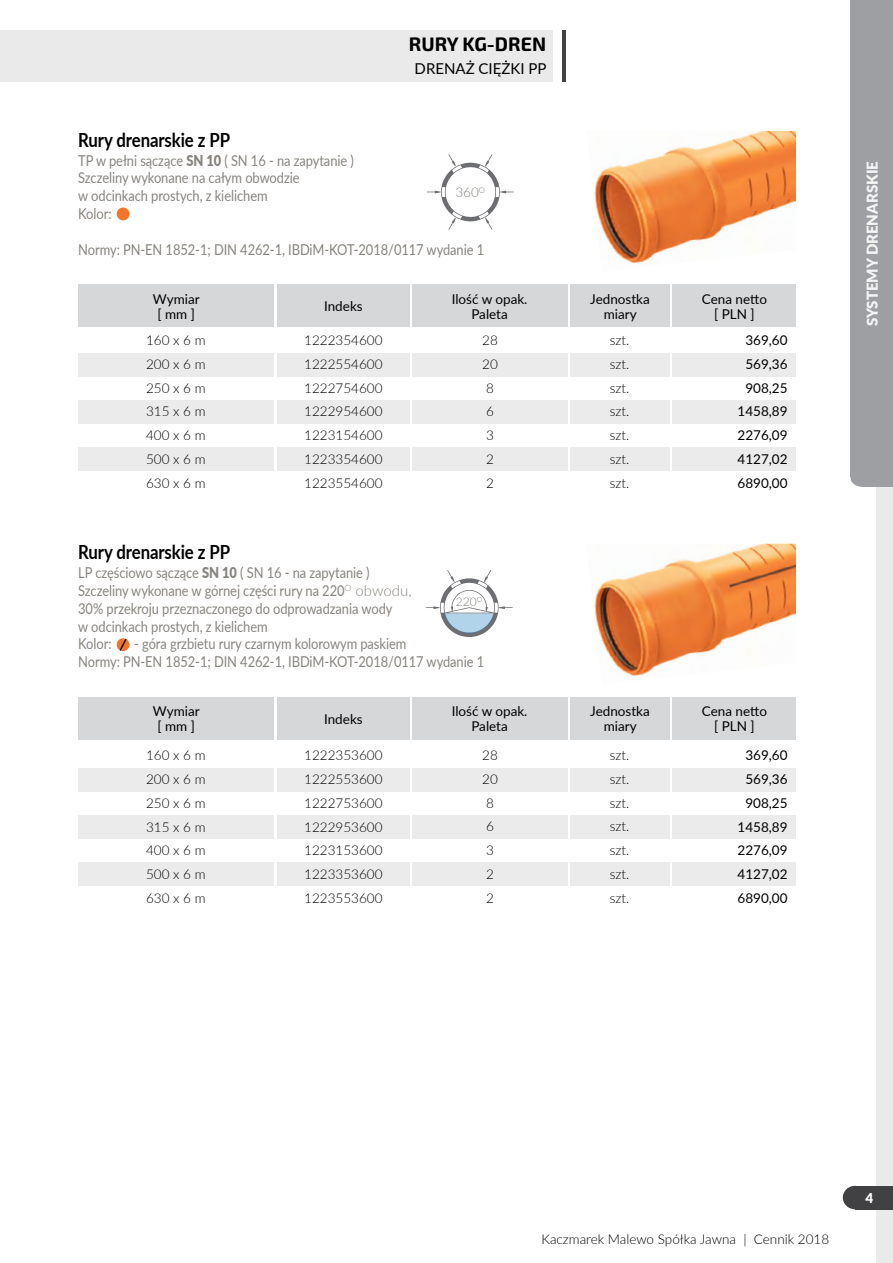
<style>
.page{position:relative;width:893px;height:1263px;background:#fff}
.page>*{position:absolute;margin:0;border:0;box-sizing:border-box;transform-origin:0 0}
.t1{font:700 19.5px "Lato";letter-spacing:-.005em;color:#000;scale:.86 1}
.t2{font:700 19.5px "Exo 2";color:#000}
.t3{font:15px/17.7px "Lato";letter-spacing:-.005em;color:#88847e;scale:.86 1}
.t4{font:900 15px "Lato";color:#f4f4f4}
.t5{font:15px "Lato";color:#000}
.t6{font:300 13.5px/23.7px "Lato";color:#000;text-align:justify}
.t7{font:13.5px/23.7px "Lato";color:#000;text-align:center}
.t8{font:300 13.5px "Lato";color:#88847e}
.t9{font:900 13.5px "Lato";color:#fff}
.t10{font:300 12px "Lato";color:#88847e}
.s1{font-weight:900}
.s2{font-weight:300}
</style>
<div class="page">
<div style="left:0;top:31px;width:552px;height:51px;background:#eaeaea"></div>
<div style="left:876px;top:485px;width:17px;height:778px;background:#e9eaea"></div>
<div style="left:855px;top:1186px;width:38px;height:23px;background:#414042"></div>
<div style="left:843px;top:1186px;width:24px;height:23px;background:#414042;border-radius:50%"></div>
<div style="left:850px;top:0;width:20px;height:477px;background:#9d9fa2"></div>
<div style="left:863px;top:0;width:30px;height:487px;background:#9d9fa2"></div>
<div style="left:851px;top:469px;width:24px;height:18px;background:#9d9fa2;border-radius:50%"></div>
<hr style="left:563px;top:31px;width:3px;height:51px;background:#414042">
<div style="left:78px;top:284px;width:196px;height:43px;background:#d5d7d8"></div>
<div style="left:277px;top:284px;width:132px;height:43px;background:#d5d7d8"></div>
<div style="left:412px;top:284px;width:156px;height:43px;background:#d5d7d8"></div>
<div style="left:570px;top:284px;width:100px;height:43px;background:#d5d7d8"></div>
<div style="left:673px;top:284px;width:123px;height:43px;background:#d5d7d8"></div>
<div style="left:78px;top:353px;width:196px;height:24px;background:#ebebec"></div>
<div style="left:277px;top:353px;width:132px;height:24px;background:#ebebec"></div>
<div style="left:412px;top:353px;width:156px;height:24px;background:#ebebec"></div>
<div style="left:570px;top:353px;width:100px;height:24px;background:#ebebec"></div>
<div style="left:673px;top:353px;width:123px;height:24px;background:#ebebec"></div>
<div style="left:78px;top:400px;width:196px;height:24px;background:#ebebec"></div>
<div style="left:277px;top:400px;width:132px;height:24px;background:#ebebec"></div>
<div style="left:412px;top:400px;width:156px;height:24px;background:#ebebec"></div>
<div style="left:570px;top:400px;width:100px;height:24px;background:#ebebec"></div>
<div style="left:673px;top:400px;width:123px;height:24px;background:#ebebec"></div>
<div style="left:78px;top:447px;width:196px;height:24px;background:#ebebec"></div>
<div style="left:277px;top:447px;width:132px;height:24px;background:#ebebec"></div>
<div style="left:412px;top:447px;width:156px;height:24px;background:#ebebec"></div>
<div style="left:570px;top:447px;width:100px;height:24px;background:#ebebec"></div>
<div style="left:673px;top:447px;width:123px;height:24px;background:#ebebec"></div>
<svg style="left:427px;top:154px;width:87px;height:76px"></svg>
<img style="left:594px;top:131px;width:202px;height:133px">
<div style="left:117px;top:208px;width:12px;height:12px;background:#f47529;border-radius:50%"></div>
<div style="left:117px;top:207px;width:12px;height:13px;border:2px solid #f47529;border-radius:50%"></div>
<div style="left:78px;top:768px;width:196px;height:24px;background:#ebebec"></div>
<div style="left:277px;top:768px;width:132px;height:24px;background:#ebebec"></div>
<div style="left:412px;top:768px;width:156px;height:24px;background:#ebebec"></div>
<div style="left:570px;top:768px;width:100px;height:24px;background:#ebebec"></div>
<div style="left:673px;top:768px;width:123px;height:24px;background:#ebebec"></div>
<div style="left:78px;top:815px;width:196px;height:24px;background:#ebebec"></div>
<div style="left:277px;top:815px;width:132px;height:24px;background:#ebebec"></div>
<div style="left:412px;top:815px;width:156px;height:24px;background:#ebebec"></div>
<div style="left:570px;top:815px;width:100px;height:24px;background:#ebebec"></div>
<div style="left:673px;top:815px;width:123px;height:24px;background:#ebebec"></div>
<div style="left:78px;top:863px;width:196px;height:23px;background:#ebebec"></div>
<div style="left:277px;top:863px;width:132px;height:23px;background:#ebebec"></div>
<div style="left:412px;top:863px;width:156px;height:23px;background:#ebebec"></div>
<div style="left:570px;top:863px;width:100px;height:23px;background:#ebebec"></div>
<div style="left:673px;top:863px;width:123px;height:23px;background:#ebebec"></div>
<div style="left:78px;top:697px;width:196px;height:43px;background:#d5d7d8"></div>
<div style="left:277px;top:697px;width:132px;height:43px;background:#d5d7d8"></div>
<div style="left:412px;top:697px;width:156px;height:43px;background:#d5d7d8"></div>
<div style="left:570px;top:697px;width:100px;height:43px;background:#d5d7d8"></div>
<div style="left:673px;top:697px;width:123px;height:43px;background:#d5d7d8"></div>
<svg style="left:426px;top:570px;width:87px;height:67px"></svg>
<img style="left:594px;top:544px;width:202px;height:133px">
<div style="left:117px;top:638px;width:12px;height:13px;border:2px solid #f47529;border-radius:50%"></div>
<svg style="left:118px;top:638px;width:10px;height:14px"></svg>
<h1 class="t1" style="left:78px;top:125px;width:178px">Rury drenarskie z PP</h1>
<h1 class="t2" style="left:409px;top:33px;width:125px">Rury KG-DREN</h1>
<p class="t5" style="left:415px;top:58px;width:133px">drenaż ciężki PP</p>
<p class="t3" style="left:78px;top:151px;width:322px">TP w pełni sączące <span class="s1">SN 10</span> ( SN 16 - na zapytanie )<br>Szczeliny wykonane na całym obwodzie<br>w odcinkach prostych, z kielichem<br>Kolor:</p>
<p class="t3" style="left:78px;top:240px;width:474px">Normy: PN -EN 1852-1; DIN 4262-1, I BDiM-KOT-2018/0117 wydanie 1</p>
<p class="t8" style="left:455px;top:183px;width:31px">360<sup>O</sup></p>
<p class="t7" style="left:153px;top:291px;width:48px;line-height:15px">Wymiar [ mm ]</p>
<p class="t7" style="left:324px;top:294px;width:40px">I ndeks</p>
<p class="t7" style="left:452px;top:291px;width:77px;line-height:15px">I lość w opak.<br>Paleta</p>
<p class="t7" style="left:590px;top:291px;width:61px;line-height:15px">Jednostka miary</p>
<p class="t7" style="left:702px;top:291px;width:67px;line-height:15px">Cena netto [ PLN ]</p>
<p class="t6" style="left:146px;top:328px;width:61px">160 x 6 m 200 x 6 m 250 x 6 m 315 x 6 m 400 x 6 m 500 x 6 m 630 x 6 m</p>
<p class="t6" style="left:304px;top:328px;width:80px">1222354600<br>1222554600<br>1222754600<br>1222954600<br>1223154600<br>1223354600<br>1223554600</p>
<p class="t6" style="left:482px;top:328px;width:17px;text-align:left">28<br>20<br>8<br>6<br>3<br>2<br>2</p>
<p class="t6" style="left:610px;top:328px;width:21px">szt. szt. szt. szt. szt. szt. szt.</p>
<p class="t7" style="left:737px;top:328px;width:52px">369,60<br>569,36<br>908,25<br>1458,89<br>2276,09<br>4127,02<br>6890,00</p>
<h1 class="t1" style="left:78px;top:538px;width:178px">Rury drenarskie z PP</h1>
<p class="t3" style="left:78px;top:563px;width:389px">LP częściowo sączące <span class="s1">SN 10</span> ( SN 16 - na zapytanie )<br>Szczeliny wykonane w górnej części rury na 220<sup>O</sup> <span class="s2">obwodu, </span>30% przekroju przeznaczonego do odprowadzania wody<br>w odcinkach prostych, z kielichem<br>Kolor:</p>
<p class="t10" style="left:456px;top:593px;width:28px">220<sup>O</sup></p>
<p class="t3" style="left:78px;top:634px;width:474px;text-indent:56px">- góra grzbietu rury czarnym kolorowym paskiem<br>Normy: PN -EN 1852-1; DIN 4262-1, I BDiM-KOT-2018/0117 wydanie 1</p>
<p class="t7" style="left:153px;top:703px;width:48px;line-height:15px">Wymiar [ mm ]</p>
<p class="t7" style="left:324px;top:706px;width:40px">I ndeks</p>
<p class="t7" style="left:452px;top:703px;width:77px;line-height:15px">I lość w opak.<br>Paleta</p>
<p class="t7" style="left:590px;top:703px;width:61px;line-height:15px">Jednostka miary</p>
<p class="t7" style="left:702px;top:703px;width:67px;line-height:15px">Cena netto [ PLN ]</p>
<p class="t7" style="left:737px;top:743px;width:52px">369,60<br>569,36<br>908,25<br>1458,89<br>2276,09<br>4127,02<br>6890,00</p>
<p class="t6" style="left:146px;top:743px;width:61px">160 x 6 m 200 x 6 m 250 x 6 m 315 x 6 m 400 x 6 m 500 x 6 m 630 x 6 m</p>
<p class="t6" style="left:304px;top:743px;width:80px">1222353600<br>1222553600<br>1222753600<br>1222953600<br>1223153600<br>1223353600<br>1223553600</p>
<p class="t6" style="left:482px;top:743px;width:17px;text-align:left">28<br>20<br>8<br>6<br>3<br>2<br>2</p>
<p class="t6" style="left:610px;top:743px;width:21px">szt. szt. szt. szt. szt. szt. szt.</p>
<p class="t4" style="left:861px;top:326px;width:167px;rotate:-90deg">Systemy drenarskie</p>
<p class="t6" style="left:541px;top:1226px;width:289px">Kaczmarek Malewo Spółka Jawna | Cennik 2018</p>
<p class="t9" style="left:866px;top:1188px;width:9px">4</p>
</div>
